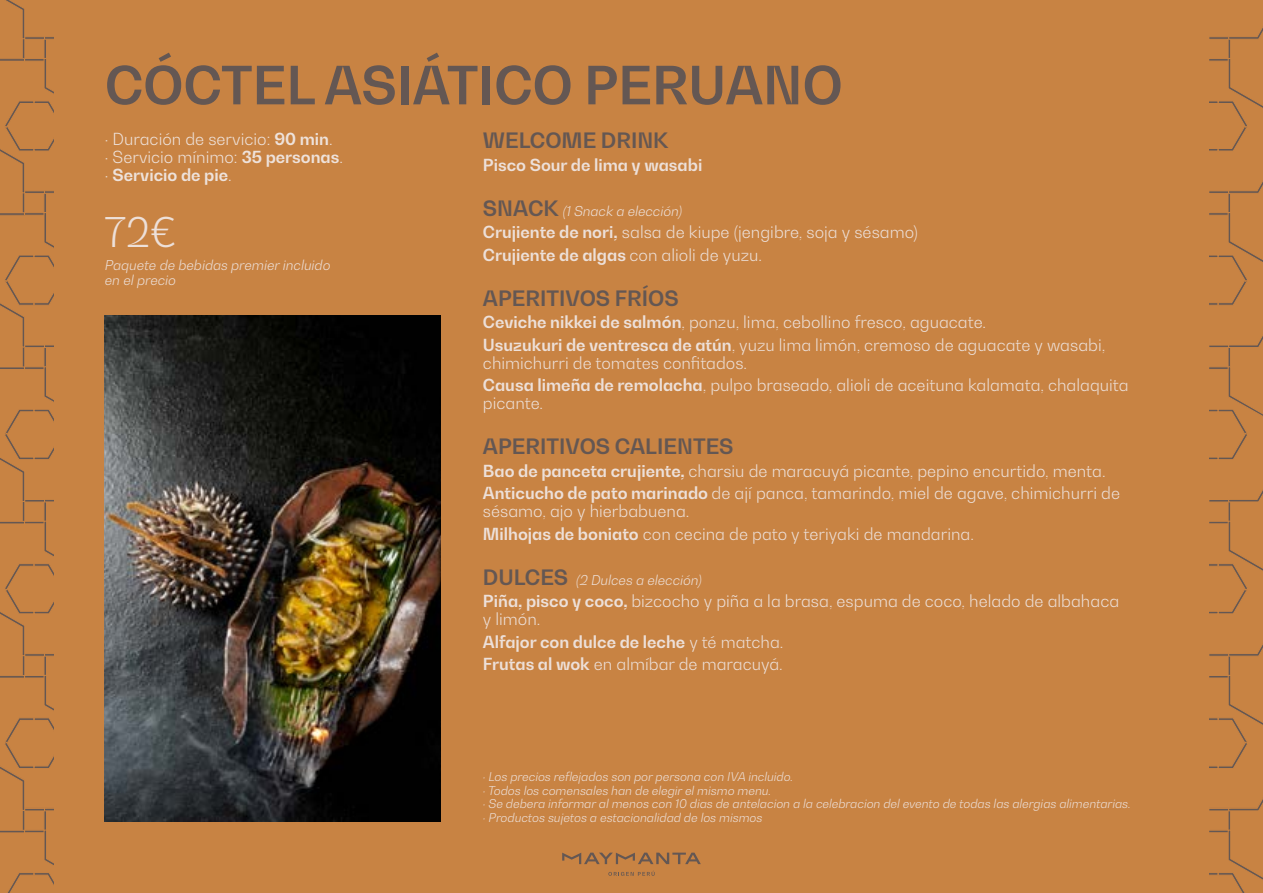
<style>
.page{position:relative;width:1263px;height:893px;background:#fff}
.page>*{position:absolute;margin:0;border:0;box-sizing:border-box;transform-origin:0 0}
.t1{font:700 52.05px "Bw Gradual DEMO";color:#645753}
.t2{font:300 40.5px "Bw Gradual DEMO";color:#ede0d9}
.t3{font:700 21px "Bw Gradual DEMO";color:#645753}
.t4{font:300 16.5px/22.5px "Bw Gradual DEMO";color:#ede0d9}
.t5{font:700 16.5px/22.5px "Bw Gradual DEMO";color:#ede0d9}
.t6{font:300 16.5px/18px "Bw Gradual DEMO";color:#eee2db}
.t7{font:italic 300 13.5px/15px "Bw Gradual DEMO";color:#ede0d9}
.t8{font:italic 300 12px/13.5px "Bw Gradual DEMO";color:#ede0d9}
.s1{font-weight:700}
.s2{font-weight:700;font-style:normal;font-size:21px;color:#645753}
.s3{font-weight:300}
</style>
<div class="page">
<div style="left:1209px;top:0;width:54px;height:893px;background:#c88343"></div>
<svg style="left:0;top:0;width:54px;height:893px;background:#c38043"></svg>
<div style="left:54px;top:0;width:1155px;height:893px;background:#c88343"></div>
<svg style="left:562px;top:853px;width:139px;height:11px"></svg>
<svg style="left:608px;top:871px;width:47px;height:5px"></svg>
<img style="left:105px;top:316px;width:336px;height:505px">
<h1 class="t1" style="left:105px;top:51px;width:739px">CÓCTEL ASIÁTICO PERUANO</h1>
<p class="t6" style="left:105px;top:129px;width:240px">· Duración de servicio: <span class="s1">90 min</span>.<br>· Servicio mínimo: <span class="s1">35 personas</span>. · <span class="s1">Servicio de pie</span>.</p>
<h2 class="t2" style="left:105px;top:206px;width:73px">72€</h2>
<p class="t7" style="left:105px;top:257px;width:227px">Paquete de bebidas premier incluido en el precio</p>
<p class="t3" style="left:483px;top:126px;width:187px">WELCOME DRINK</p>
<p class="t5" style="left:483px;top:153px;width:221px">Pisco Sour de lima y wasabi</p>
<p class="t7" style="left:483px;top:203px;width:201px"><span class="s2">SNACK</span> (1 Snack a elección)</p>
<p class="t4" style="left:483px;top:220px;width:437px"><span class="s1">Crujiente de nori,</span> salsa de kiupe (jengibre, soja y sésamo)<br><span class="s1">Crujiente de algas</span> con alioli de yuzu.</p>
<p class="t3" style="left:483px;top:284px;width:197px">APERITIVOS FRÍOS</p>
<p class="t4" style="left:483px;top:310px;width:624px"><span class="s1">Ceviche nikkei de salmón</span>, ponzu, lima, cebollino fresco, aguacate.<br><span class="s1">Usuzukuri de ventresca de atún</span>, yuzu lima limón, cremoso de aguacate y wasabi,</p>
<p class="t4" style="left:483px;top:351px;width:647px">chimichurri de tomates confitados.<br><span class="s1">Causa limeña de remolacha</span>, pulpo braseado, alioli de aceituna kalamata, chalaquita</p>
<p class="t4" style="left:483px;top:391px;width:62px">picante.</p>
<p class="t3" style="left:483px;top:432px;width:252px">APERITIVOS CALIENTES</p>
<p class="t4" style="left:483px;top:459px;width:638px"><span class="s1">Bao de panceta crujiente,</span> charsiu de maracuyá picante, pepino encurtido, menta.<br><span class="s1">Anticucho de pato marinado</span> de ají panca, tamarindo, miel de agave, chimichurri de</p>
<p class="t4" style="left:483px;top:499px;width:493px">sésamo, ajo y hierbabuena.<br><span class="s1">Milhojas de boniato</span> con cecina de pato y teriyaki de mandarina.</p>
<p class="t7" style="left:483px;top:572px;width:220px"><span class="s2">DULCES</span> (2 Dulces a elección)</p>
<p class="t4" style="left:483px;top:592px;width:638px;line-height:18px"><span class="s1">Piña, pisco y coco,</span> bizcocho y piña a la brasa, espuma de coco, helado de albahaca y limón.</p>
<p class="t5" style="left:483px;top:630px;width:302px">Alfajor con dulce de leche <span class="s3">y té matcha.<br></span>Frutas al wok <span class="s3">en almíbar de maracuyá.</span></p>
<p class="t8" style="left:483px;top:770px;width:649px">· Los precios reflejados son por persona con IVA incluido.<br>· Todos los comensales han de elegir el mismo menu.<br>· Se debera informar al menos con 10 dias de antelacion a la celebracion del evento de todas las alergias alimentarias. · Productos sujetos a estacionalidad de los mismos</p>
</div>
